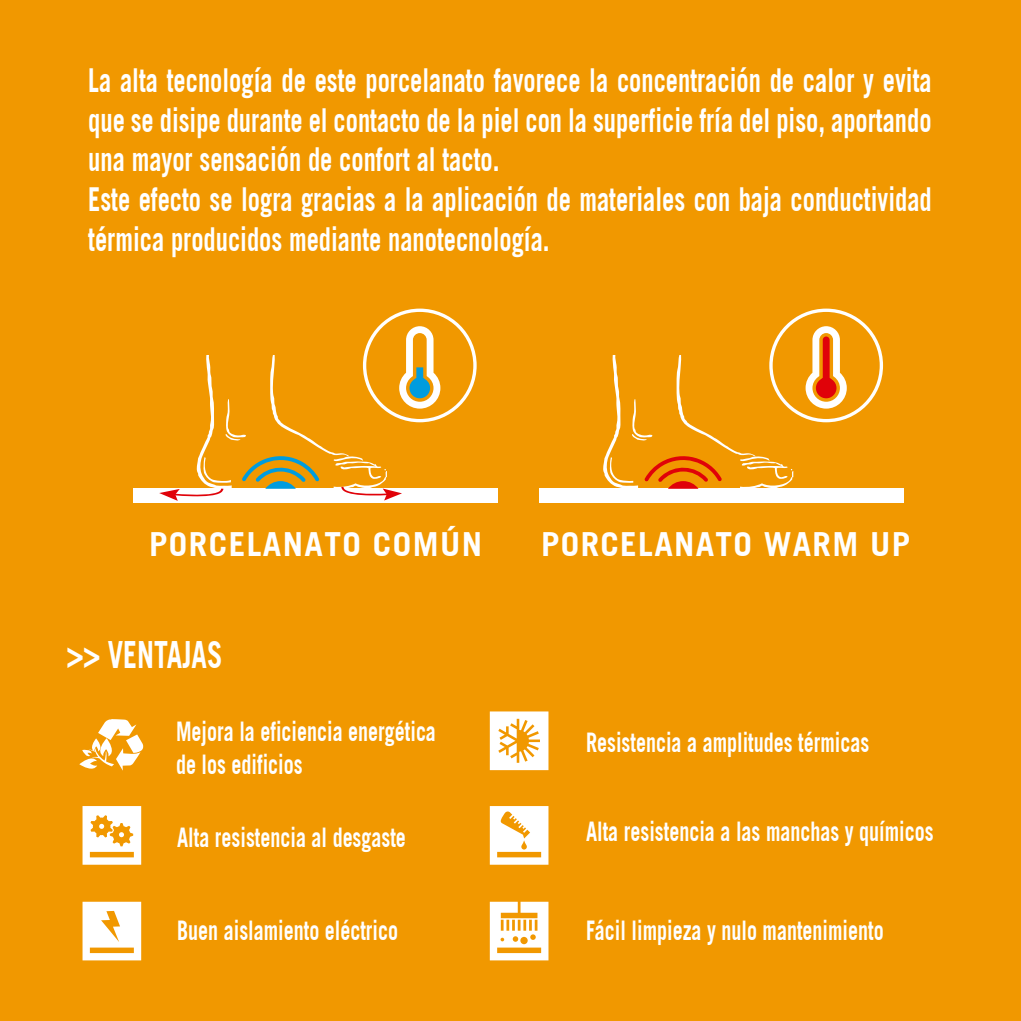
<style>
.page{position:relative;width:1021px;height:1021px;background:#fff}
.page>*{position:absolute;margin:0;border:0;box-sizing:border-box;transform-origin:0 0}
.t1{font:700 37.5px "Trade Gothic";color:#fff;scale:.74 1}
.t2{font:700 33.15px "Trade Gothic";letter-spacing:.04em;color:#fff}
.t3{font:700 33px/39.6px "Trade Gothic";color:#fff;scale:.74 1}
.t4{font:700 27px/32.4px "Trade Gothic";color:#fff;scale:.74 1}
</style>
<div class="page">
<div style="left:0;top:0;width:1020px;height:1020px;background:#f19800"></div>
<svg style="left:79px;top:719px;width:65px;height:52px"></svg>
<svg style="left:82px;top:806px;width:59px;height:58px"></svg>
<svg style="left:490px;top:901px;width:58px;height:59px"></svg>
<svg style="left:82px;top:901px;width:59px;height:59px;background:#fcefd7"></svg>
<svg style="left:490px;top:806px;width:58px;height:58px;background:#fceed5"></svg>
<svg style="left:490px;top:711px;width:58px;height:59px"></svg>
<div style="left:539px;top:488px;width:364px;height:15px;background:#fff"></div>
<div style="left:769px;top:308px;width:114px;height:114px;border:3px solid #fff;border-radius:50%"></div>
<svg style="left:805px;top:326px;width:41px;height:82px"></svg>
<svg style="left:603px;top:355px;width:190px;height:134px"></svg>
<div style="left:133px;top:488px;width:364px;height:15px;background:#fff"></div>
<svg style="left:159px;top:326px;width:281px;height:175px"></svg>
<p class="t3" style="left:88px;top:63px;width:1141px">La alta tecnología de este porcelanato favorece la concentración de calor y evita que se disipe durante el contacto de la piel con la superficie fría del piso, aportando una mayor sensación de confort al tacto.<br>Este efecto se logra gracias a la aplicación de materiales con baja conductividad térmica producidos mediante nanotecnología.</p>
<p class="t2" style="left:149px;top:532px;width:334px">PORCELANATO COMÚN</p>
<p class="t2" style="left:541px;top:532px;width:370px">PORCELANATO WARM UP</p>
<p class="t1" style="left:67px;top:641px;width:212px">&gt;&gt; VENTAJAS</p>
<p class="t4" style="left:176px;top:717px;width:353px">Mejora la eficiencia energética de los edificios</p>
<p class="t4" style="left:177px;top:823px;width:310px">Alta resistencia al desgaste</p>
<p class="t4" style="left:177px;top:917px;width:300px">Buen aislamiento eléctrico</p>
<p class="t4" style="left:586px;top:728px;width:384px">Resistencia a amplitudes térmicas</p>
<p class="t4" style="left:586px;top:817px;width:471px">Alta resistencia a las manchas y químicos</p>
<p class="t4" style="left:586px;top:917px;width:403px">Fácil limpieza y nulo mantenimiento</p>
</div>
